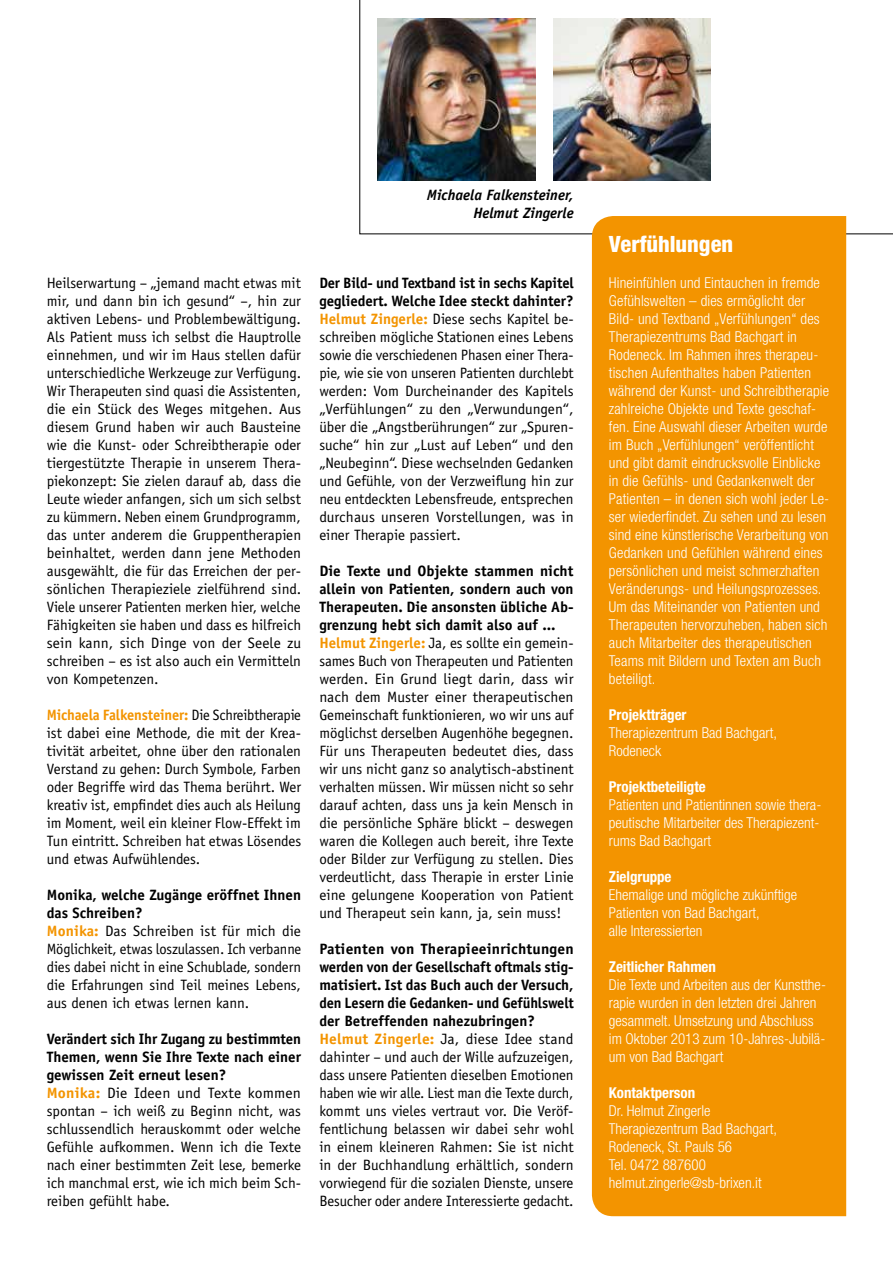
<style>
.page{position:relative;width:893px;height:1263px;background:#fff}
.page>*{position:absolute;margin:0;border:0;box-sizing:border-box;transform-origin:0 0}
.t1{font:800 condensed 22.5px "Helvetica Neue";color:#fff}
.t2{font:15px/18px "Officina Sans";color:#000}
.t3{font:300 condensed 15px/18px "Helvetica Neue";letter-spacing:.01em;color:#fff}
.t4{font:15px/18px "Officina Sans";color:#000;text-align:justify;scale:.96 1}
.t5{font:15px/18px "Officina Sans";color:#000;scale:1.04 1}
.t6{font:700 condensed 15px "Helvetica Neue";letter-spacing:-.005em;color:#fff}
.t7{font:italic 700 15px/18px "Officina Sans";color:#000;text-align:right}
.s1{font-weight:700;color:#f39400}
.s2{font-weight:700}
</style>
<div class="page">
<svg style="left:360px;top:0;width:533px;height:234px"></svg>
<img style="left:378px;top:18px;width:157px;height:162px">
<img style="left:554px;top:18px;width:157px;height:162px">
<div style="left:592px;top:216px;width:254px;height:1000px;background:#f39400"></div>
<p class="t7" style="left:427px;top:186px;width:148px">Michaela Falkensteiner,<br>Helmut Zingerle</p>
<p class="t2" style="left:47px;top:274px;width:256px;text-align:justify">Heilserwartung – „jemand macht etwas mit mir, und dann bin ich gesund“ –, hin zur aktiven Lebens- und Problembewältigung.<br>Als Patient muss ich selbst die Hauptrolle einnehmen, und wir im Haus stellen dafür unterschiedliche Werkzeuge zur Verfügung.<br>Wir Therapeuten sind quasi die Assistenten, die ein Stück des Weges mitgehen. Aus diesem Grund haben wir auch Bausteine wie die Kunst- oder Schreibtherapie oder tiergestützte Therapie in unserem Thera&shy;piekonzept: Sie zielen darauf ab, dass die Leute wieder anfangen, sich um sich selbst zu kümmern. Neben einem Grundprogramm, das unter anderem die Gruppentherapien beinhaltet, werden dann jene Methoden ausgewählt, die für das Erreichen der per&shy;sönlichen Therapieziele zielführend sind.<br>Viele unserer Patienten merken hier, welche Fähigkeiten sie haben und dass es hilfreich sein kann, sich Dinge von der Seele zu schreiben – es ist also auch ein Vermitteln von Kompetenzen.</p>
<p class="t4" style="left:47px;top:706px;width:267px"><span class="s1">Michaela Falkensteiner:</span> Die Schreibtherapie ist dabei eine Methode, die mit der Krea&shy;tivität arbeitet, ohne über den rationalen Verstand zu gehen: Durch Symbole, Farben oder Begriffe wird das Thema berührt. Wer kreativ ist, empfindet dies auch als Heilung im Moment, weil ein kleiner Flow-Effekt im Tun eintritt. Schreiben hat etwas Lösendes und etwas Aufwühlendes.</p>
<p class="t2" style="left:47px;top:886px;width:256px"><span class="s2">Monika, welche Zugänge eröffnet Ihnen das Schreiben?<br></span><span class="s1">Monika:</span> Das Schreiben ist für mich die Möglichkeit, etwas loszulassen. Ich verbanne dies dabei nicht in eine Schublade, sondern die Erfahrungen sind Teil meines Lebens, aus denen ich etwas lernen kann.</p>
<p class="t5" style="left:47px;top:1030px;width:246px"><span class="s2">Verändert sich Ihr Zugang zu bestimmten Themen, wenn Sie Ihre Texte nach einer gewissen Zeit erneut lesen?<br></span><span class="s1">Monika:</span> Die Ideen und Texte kommen spontan – ich weiß zu Beginn nicht, was schlussendlich herauskommt oder welche Gefühle aufkommen. Wenn ich die Texte nach einer bestimmten Zeit lese, bemerke ich manchmal erst, wie ich mich beim Sch&shy;reiben gefühlt habe.</p>
<p class="t2" style="left:319px;top:274px;width:256px;text-align:justify"><span class="s2">Der Bild- und Textband ist in sechs Kapitel gegliedert. Welche Idee steckt dahinter?<br></span><span class="s1">Helmut Zingerle:</span> Diese sechs Kapitel be&shy;schreiben mögliche Stationen eines Lebens sowie die verschiedenen Phasen einer Thera&shy;pie, wie sie von unseren Patienten durchlebt werden: Vom Durcheinander des Kapitels „Verfühlungen“ zu den „Verwundungen“, über die „Angstberührungen“ zur „Spuren&shy;suche“ hin zur „Lust auf Leben“ und den „Neubeginn“. Diese wechselnden Gedanken und Gefühle, von der Verzweiflung hin zur neu entdeckten Lebensfreude, entsprechen durchaus unseren Vorstellungen, was in einer Therapie passiert.</p>
<p class="t2" style="left:319px;top:562px;width:256px"><span class="s2">Die Texte und Objekte stammen nicht allein von Patienten, sondern auch von Therapeuten. Die ansonsten übliche Ab&shy;grenzung hebt sich damit also auf ...<br></span><span class="s1">Helmut Zingerle:</span> Ja, es sollte ein gemein&shy;sames Buch von Therapeuten und Patienten werden. Ein Grund liegt darin, dass wir nach dem Muster einer therapeutischen Gemeinschaft funktionieren, wo wir uns auf möglichst derselben Augenhöhe begegnen.<br>Für uns Therapeuten bedeutet dies, dass wir uns nicht ganz so analytisch-abstinent verhalten müssen. Wir müssen nicht so sehr darauf achten, dass uns ja kein Mensch in die persönliche Sphäre blickt – deswegen waren die Kollegen auch bereit, ihre Texte oder Bilder zur Verfügung zu stellen. Dies verdeutlicht, dass Therapie in erster Linie eine gelungene Kooperation von Patient und Therapeut sein kann, ja, sein muss!</p>
<p class="t2" style="left:319px;top:940px;width:256px"><span class="s2">Patienten von Therapieeinrichtungen werden von der Gesellschaft oftmals stig&shy;matisiert. Ist das Buch auch der Versuch, den Lesern die Gedanken- und Gefühlswelt der Betreffenden nahezubringen?<br></span><span class="s1">Helmut Zingerle:</span> Ja, diese Idee stand dahinter – und auch der Wille aufzuzeigen, dass unsere Patienten dieselben Emotionen haben wie wir alle. Liest man die Texte durch, kommt uns vieles vertraut vor. Die Veröf&shy;fentlichung belassen wir dabei sehr wohl in einem kleineren Rahmen: Sie ist nicht in der Buchhandlung erhältlich, sondern vorwiegend für die sozialen Dienste, unsere Besucher oder andere Interessierte gedacht.</p>
<h1 class="t1" style="left:609px;top:230px;width:126px">Verfühlungen</h1>
<p class="t3" style="left:609px;top:274px;width:222px">Hineinfühlen und Eintauchen in fremde Gefühlswelten – dies ermöglicht der Bild- und Textband „Verfühlungen“ des Therapiezentrums Bad Bachgart in Rodeneck. Im Rahmen ihres therapeu&shy;tischen Aufenthaltes haben Patienten während der Kunst- und Schreibtherapie zahlreiche Objekte und Texte geschaf&shy;fen. Eine Auswahl dieser Arbeiten wurde im Buch „Verfühlungen“ veröffentlicht und gibt damit eindrucksvolle Einblicke in die Gefühls- und Gedankenwelt der Patienten – in denen sich wohl jeder Le&shy;ser wiederfindet. Zu sehen und zu lesen sind eine künstlerische Verarbeitung von Gedanken und Gefühlen während eines persönlichen und meist schmerzhaften Veränderungs- und Heilungsprozesses.<br>Um das Miteinander von Patienten und Therapeuten hervorzuheben, haben sich auch Mitarbeiter des therapeutischen Teams mit Bildern und Texten am Buch beteiligt.</p>
<p class="t6" style="left:609px;top:706px;width:79px">Projektträger</p>
<p class="t3" style="left:609px;top:724px;width:170px">Therapiezentrum Bad Bachgart,<br>Rodeneck</p>
<p class="t6" style="left:609px;top:778px;width:98px">Projektbeteiligte</p>
<p class="t3" style="left:609px;top:796px;width:214px">Patienten und Patientinnen sowie thera&shy;peutische Mitarbeiter des Therapiezent&shy;rums Bad Bachgart</p>
<p class="t6" style="left:609px;top:868px;width:64px">Zielgruppe</p>
<p class="t3" style="left:609px;top:886px;width:190px">Ehemalige und mögliche zukünftige<br>Patienten von Bad Bachgart,<br>alle Interessierten</p>
<p class="t6" style="left:609px;top:958px;width:109px">Zeitlicher Rahmen</p>
<p class="t3" style="left:609px;top:976px;width:219px">Die Texte und Arbeiten aus der Kunstthe&shy;rapie wurden in den letzten drei Jahren gesammelt. Umsetzung und Abschluss im Oktober 2013 zum 10-Jahres-Jubilä&shy;um von Bad Bachgart</p>
<p class="t6" style="left:609px;top:1084px;width:88px">Kontaktperson</p>
<p class="t3" style="left:609px;top:1102px;width:170px">Dr. Helmut Zingerle<br>Therapiezentrum Bad Bachgart,<br>Rodeneck, St. Pauls 56<br>Tel. 0472 887600 helmut.zingerle@sb-brixen.it</p>
</div>
